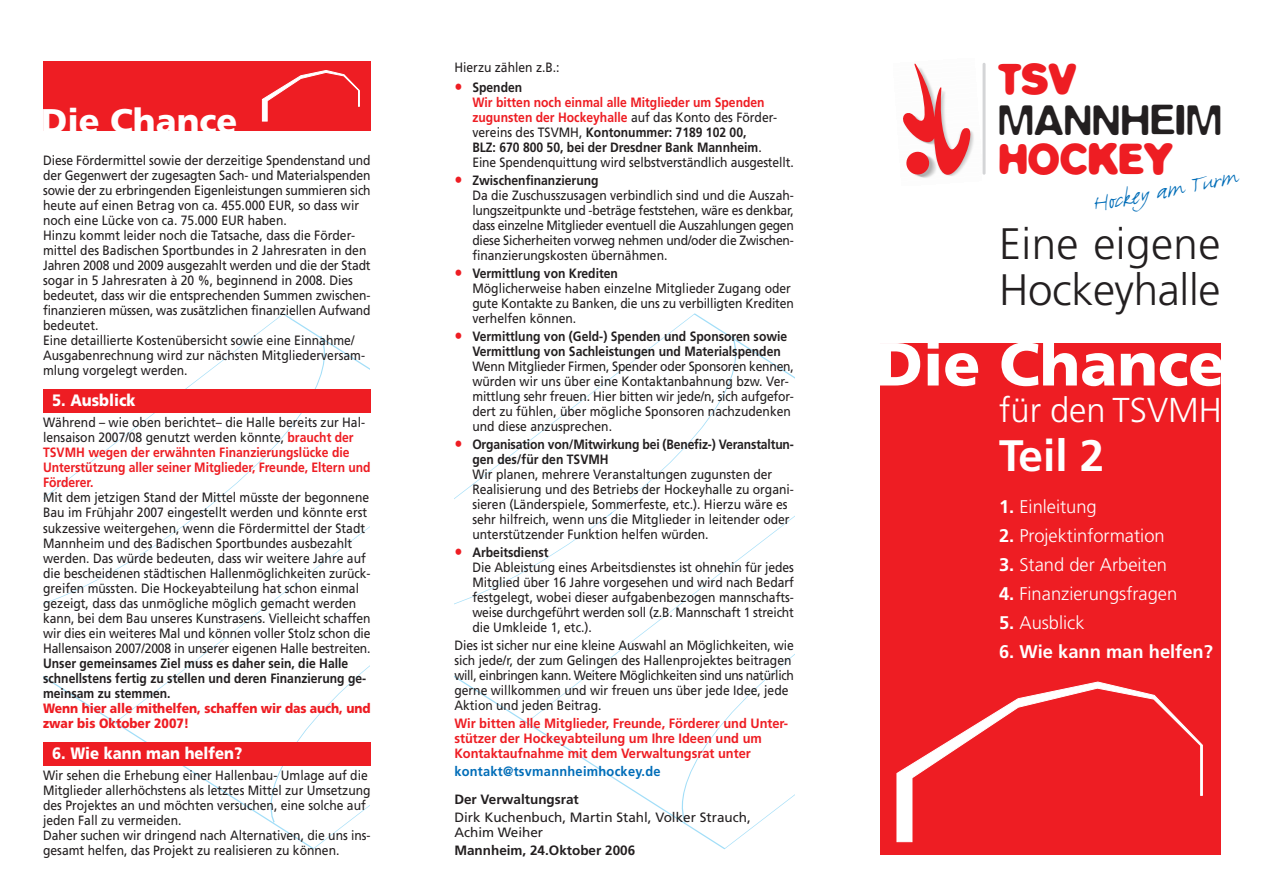
<style>
.page{position:relative;width:1263px;height:893px;background:#fff}
.page>*{position:absolute;margin:0;border:0;box-sizing:border-box;transform-origin:0 0}
.t1{font:900 60.75px "Frutiger";color:#fff}
.t2{font:500 44.25px "Blur";color:#231f20}
.t3{font:300 43.95px/45.5px "Frutiger";letter-spacing:-.01em;color:#231f20}
.t4{font:700 43.95px "Frutiger";color:#fff}
.t5{font:700 41.1px "Blur";color:#ee1d23}
.t6{font:300 34.5px "Frutiger";color:#fff}
.t7{font:900 34.2px "Frutiger";color:#fff}
.t8{font:italic 25.5px "FF Justlefthand";color:#006db8;scale:1.04 1}
.t9{font:300 18.3px "Frutiger";color:#fff}
.t10{font:700 18.3px "Frutiger";color:#fff}
.t11{font:900 16.5px "Frutiger";color:#fff;scale:.9 1}
.t12{font:13.5px/15px "Frutiger";color:#231f20;scale:.9 1}
.t13{font:700 13.5px/15px "Frutiger";color:#231f20;scale:.9 1}
.t14{font:700 13.5px/15px "Frutiger";color:#ee1d23;scale:.9 1}
.t15{font:700 13.5px/15px "Frutiger";color:#ee1d23;scale:.95 1}
.t16{font:900 13.5px/15px "Frutiger";letter-spacing:-.01em;color:#ee1d23;scale:.9 1}
.t17{font:13.5px/15px "Frutiger";color:#231f20}
.t18{font:700 13.5px "Frutiger";color:#231f20}
.t19{font:700 13.5px "Frutiger";letter-spacing:.02em;color:#006db8;scale:.95 1}
.s1{font-weight:400;color:#231f20}
.s2{font-size:18px;color:#ee1d23}
.s3{font-weight:700}
.s4{font-weight:700;color:#ee1d23}
.s5{font-weight:400;font-size:18px;color:#ee1d23}
.s6{font-size:45.45px}
.s7{font-size:43.65px}
.s8{font-size:43.35px}
.s9{font-size:42.15px}
</style>
<div class="page">
<div style="left:880px;top:343px;width:340px;height:512px;background:#ee1d23"></div>
<svg style="left:896px;top:681px;width:307px;height:161px"></svg>
<svg style="left:454px;top:313px;width:340px;height:536px"></svg>
<svg style="left:43px;top:313px;width:326px;height:536px"></svg>
<div style="left:43px;top:61px;width:327px;height:70px;background:#ee1d23"></div>
<svg style="left:262px;top:70px;width:98px;height:52px"></svg>
<svg style="left:903px;top:63px;width:70px;height:115px"></svg>
<hr style="left:983px;top:63px;width:3px;height:112px;background:#d4d5d7">
<div style="left:43px;top:389px;width:327px;height:23px;background:#ee1d23"></div>
<div style="left:43px;top:742px;width:327px;height:24px;background:#ee1d23"></div>
<h3 class="t7" style="left:41px;top:107px;width:198px">Die Chance</h3>
<p class="t12" style="left:43px;top:154px;width:365px">Diese Fördermittel sowie der derzeitige Spendenstand und der Gegenwert der zugesagten Sach- und Materialspenden sowie der zu erbringenden Eigenleistungen summieren sich heute auf einen Betrag von ca. 455.000 EUR, so dass wir noch eine Lücke von ca. 75.000 EUR haben.<br>Hinzu kommt leider noch die Tatsache, dass die Förder&shy;mittel des Badischen Sportbundes in 2 Jahresraten in den Jahren 2008 und 2009 ausgezahlt werden und die der Stadt sogar in 5 Jahresraten à 20 %, beginnend in 2008. Dies bedeutet, dass wir die entsprechenden Summen zwischen&shy;finanzieren müssen, was zusätzlichen finanziellen Aufwand bedeutet.<br>Eine detaillierte Kostenübersicht sowie eine Einnahme/ Ausgabenrechnung wird zur nächsten Mitgliederversam&shy;mlung vorgelegt werden.</p>
<p class="t11" style="left:52px;top:394px;width:94px">5. Ausblick</p>
<p class="t14" style="left:43px;top:416px;width:365px"><span class="s1">Während – wie oben berichtet– die Halle bereits zur Hal&shy;lensaison 2007/08 genutzt werden könnte,</span> braucht der TSVMH wegen der erwähnten Finanzierungslücke die Unterstützung aller seiner Mitglieder, Freunde, Eltern und Förderer.</p>
<p class="t12" style="left:43px;top:491px;width:365px">Mit dem jetzigen Stand der Mittel müsste der begonnene Bau im Frühjahr 2007 eingestellt werden und könnte erst sukzessive weitergehen, wenn die Fördermittel der Stadt Mannheim und des Badischen Sportbundes ausbezahlt werden. Das würde bedeuten, dass wir weitere Jahre auf die bescheidenen städtischen Hallenmöglichkeiten zurück&shy;greifen müssten. Die Hockeyabteilung hat schon einmal gezeigt, dass das unmögliche möglich gemacht werden kann, bei dem Bau unseres Kunstrasens. Vielleicht schaffen wir dies ein weiteres Mal und können voller Stolz schon die Hallensaison 2007/2008 in unserer eigenen Halle bestreiten.</p>
<p class="t13" style="left:43px;top:656px;width:361px">Unser gemeinsames Ziel muss es daher sein, die Halle schnellstens fertig zu stellen und deren Finanzierung ge&shy;meinsam zu stemmen.</p>
<p class="t16" style="left:43px;top:701px;width:365px">Wenn hier alle mithelfen, schaffen wir das auch, und zwar bis Oktober 2007!</p>
<p class="t11" style="left:52px;top:746px;width:213px">6. Wie kann man helfen?</p>
<p class="t12" style="left:43px;top:769px;width:365px">Wir sehen die Erhebung einer Hallenbau- Umlage auf die Mitglieder allerhöchstens als letztes Mittel zur Umsetzung des Projektes an und möchten versuchen, eine solche auf jeden Fall zu vermeiden.<br>Daher suchen wir dringend nach Alternativen, die uns ins&shy;gesamt helfen, das Projekt zu realisieren zu können.</p>
<p class="t12" style="left:454px;top:61px;width:119px">Hierzu zählen z.B.:</p>
<p class="t12" style="left:472px;top:80px;width:359px;text-indent:-18px"><span class="s2">•</span> <span class="s3">Spenden<br></span><span class="s4">Wir bitten noch einmal alle Mitglieder um Spenden zugunsten der Hockeyhalle</span> auf das Konto des Förder&shy;vereins des TSVMH, <span class="s3">Kontonummer: 7189 102 00,<br>BLZ: 670 800 50, bei der Dresdner Bank Mannheim</span>.<br>Eine Spendenquittung wird selbstverständlich ausgestellt.</p>
<p class="t12" style="left:472px;top:173px;width:359px;text-indent:-18px"><span class="s2">•</span> <span class="s3">Zwischenfinanzierung<br></span>Da die Zuschusszusagen verbindlich sind und die Auszah&shy;lungszeitpunkte und -beträge feststehen, wäre es denkbar, dass einzelne Mitglieder eventuell die Auszahlungen gegen diese Sicherheiten vorweg nehmen und/oder die Zwischen&shy;finanzierungskosten übernähmen.</p>
<p class="t12" style="left:472px;top:266px;width:359px;text-indent:-18px"><span class="s2">•</span> <span class="s3">Vermittlung von Krediten<br></span>Möglicherweise haben einzelne Mitglieder Zugang oder gute Kontakte zu Banken, die uns zu verbilligten Krediten verhelfen können.</p>
<p class="t13" style="left:472px;top:329px;width:352px;text-indent:-18px"><span class="s5">•</span> Vermittlung von (Geld-) Spenden und Sponsoren sowie<br>Vermittlung von Sachleistungen und Materialspenden</p>
<p class="t12" style="left:472px;top:359px;width:359px">Wenn Mitglieder Firmen, Spender oder Sponsoren kennen, würden wir uns über eine Kontaktanbahnung bzw. Ver&shy;mittlung sehr freuen. Hier bitten wir jede/n, sich aufgefor&shy;dert zu fühlen, über mögliche Sponsoren nachzudenken und diese anzusprechen.</p>
<p class="t13" style="left:472px;top:437px;width:359px;text-indent:-18px"><span class="s5">•</span> Organisation von/Mitwirkung bei (Benefiz-) Veranstaltun&shy;gen des/für den TSVMH</p>
<p class="t12" style="left:472px;top:467px;width:359px">Wir planen, mehrere Veranstaltungen zugunsten der Realisierung und des Betriebs der Hockeyhalle zu organi&shy;sieren (Länderspiele, Sommerfeste, etc.). Hierzu wäre es sehr hilfreich, wenn uns die Mitglieder in leitender oder unterstützender Funktion helfen würden.</p>
<p class="t12" style="left:472px;top:545px;width:359px;text-indent:-18px"><span class="s2">•</span> <span class="s3">Arbeitsdienst<br></span>Die Ableistung eines Arbeitsdienstes ist ohnehin für jedes Mitglied über 16 Jahre vorgesehen und wird nach Bedarf festgelegt, wobei dieser aufgabenbezogen mannschafts&shy;weise durchgeführt werden soll (z.B. Mannschaft 1 streicht die Umkleide 1, etc.).</p>
<p class="t12" style="left:454px;top:638px;width:379px">Dies ist sicher nur eine kleine Auswahl an Möglichkeiten, wie sich jede/r, der zum Gelingen des Hallenprojektes beitragen will, einbringen kann. Weitere Möglichkeiten sind uns natürlich gerne willkommen und wir freuen uns über jede Idee, jede Aktion und jeden Beitrag.</p>
<p class="t15" style="left:454px;top:716px;width:353px">Wir bitten alle Mitglieder, Freunde, Förderer und Unter&shy;stützer der Hockeyabteilung um Ihre Ideen und um<br>Kontaktaufnahme mit dem Verwaltungsrat unter</p>
<p class="t19" style="left:454px;top:765px;width:219px">kontakt@tsvmannheimhockey.de</p>
<p class="t18" style="left:454px;top:794px;width:126px">Der Verwaltungsrat</p>
<p class="t17" style="left:454px;top:811px;width:298px">Dirk Kuchenbuch, Martin Stahl, Volker Strauch,<br>Achim Weiher</p>
<p class="t18" style="left:454px;top:845px;width:182px">Mannheim, 24.Oktober 2006</p>
<h3 class="t5" style="left:998px;top:59px;width:80px">TSV</h3>
<h2 class="t2" style="left:998px;top:107px;width:225px"><span class="s6">M</span><span class="s7">A</span>NNH<span class="s8">E</span><span class="s9">I</span><span class="s6">M</span></h2>
<h3 class="t5" style="left:998px;top:140px;width:177px">HOCKEY</h3>
<h3 class="t8" style="left:1091px;top:196px;width:142px;rotate:-11deg">Hockey am Turm</h3>
<h3 class="t3" style="left:999px;top:224px;width:223px">Eine eigene<br>Hockeyhalle</h3>
<h1 class="t1" style="left:876px;top:340px;width:351px">Die Chance</h1>
<h3 class="t6" style="left:999px;top:396px;width:224px">für den TSVMH</h3>
<h3 class="t4" style="left:999px;top:438px;width:107px">Teil 2</h3>
<h3 class="t9" style="left:999px;top:499px;width:99px"><span class="s3">1.</span> Einleitung</h3>
<h3 class="t9" style="left:999px;top:528px;width:167px"><span class="s3">2.</span> Projektinformation</h3>
<h3 class="t9" style="left:999px;top:557px;width:170px"><span class="s3">3.</span> Stand der Arbeiten</h3>
<h3 class="t9" style="left:999px;top:586px;width:180px"><span class="s3">4.</span> Finanzierungsfragen</h3>
<h3 class="t9" style="left:999px;top:615px;width:87px"><span class="s3">5.</span> Ausblick</h3>
<h3 class="t10" style="left:999px;top:644px;width:215px">6. Wie kann man helfen?</h3>
</div>
